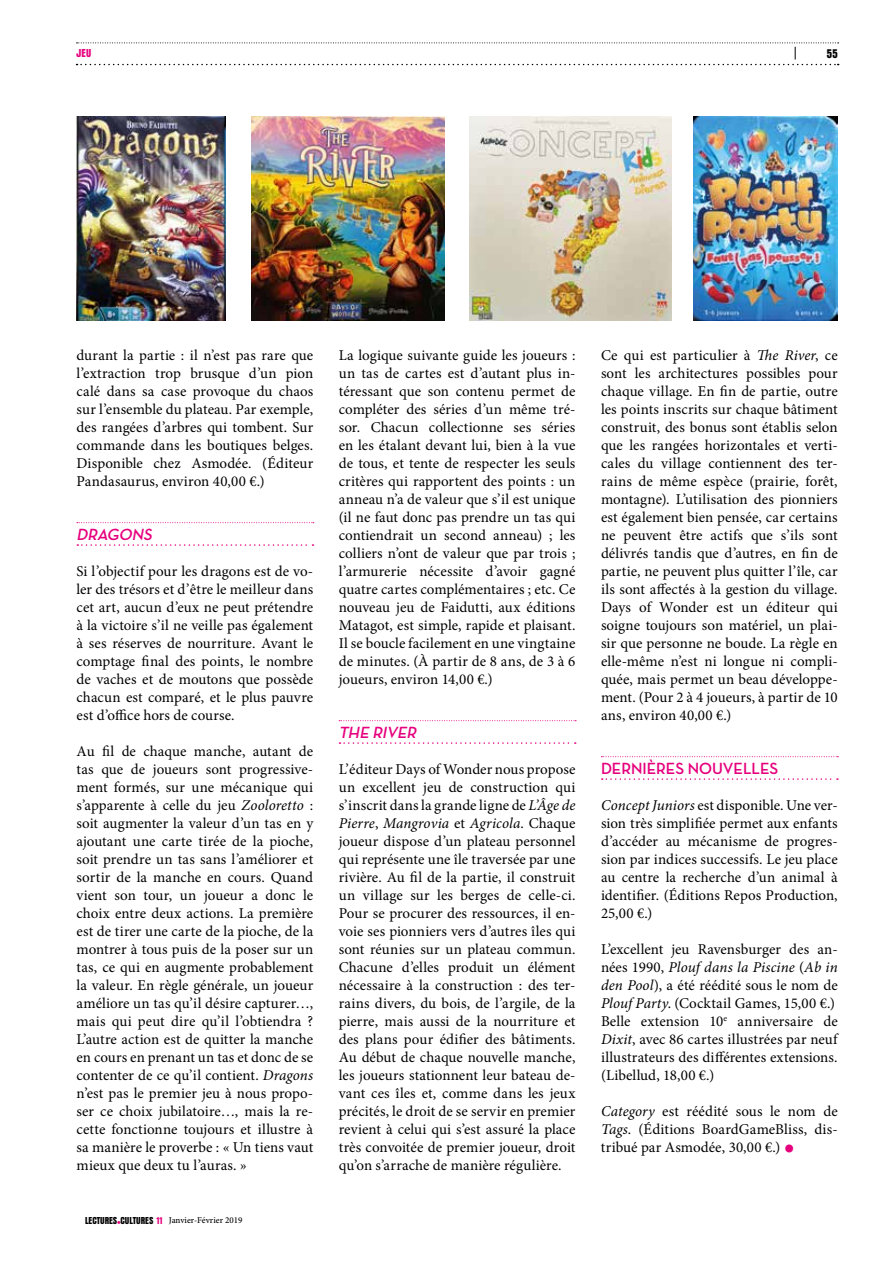
<style>
.page{position:relative;width:893px;height:1263px;background:#fff}
.page>*{position:absolute;margin:0;border:0;box-sizing:border-box;transform-origin:0 0}
.t1{font:700 16.5px "Neutra Disp";color:#e6007d}
.t2{font:italic 700 16.5px "Neutra Disp";color:#e6007d}
.t3{font:15px/18px "Minion Pro";letter-spacing:.005em;color:#000;text-align:justify}
.t4{font:13.5px "Anzeigen Gro D";color:#000}
.t5{font:12px "Anzeigen Gro D";color:#e6007d}
.t6{font:500 9px "Minion Pro";color:#000}
.s1{font-style:italic}
.s2{font-family:"Anzeigen Gro D";font-weight:400;font-size:10.5px}
.s3{font-family:"Anzeigen Gro D";font-weight:400;font-size:10.5px;color:#e6007d}
.s4{font-size:30px;color:#e6007d}
</style>
<div class="page">
<svg style="left:77px;top:43px;width:762px;height:22px"></svg>
<svg style="left:339px;top:720px;width:237px;height:1px"></svg>
<svg style="left:339px;top:742px;width:237px;height:2px"></svg>
<svg style="left:77px;top:522px;width:237px;height:1px"></svg>
<svg style="left:77px;top:544px;width:236px;height:2px"></svg>
<img style="left:469px;top:116px;width:203px;height:204px">
<img style="left:77px;top:116px;width:148px;height:204px">
<img style="left:693px;top:116px;width:145px;height:204px">
<img style="left:251px;top:116px;width:193px;height:204px">
<svg style="left:601px;top:756px;width:237px;height:1px"></svg>
<svg style="left:602px;top:778px;width:236px;height:2px"></svg>
<p class="t5" style="left:77px;top:47px;width:16px">JEU</p>
<p class="t4" style="left:827px;top:46px;width:12px">55</p>
<p class="t3" style="left:77px;top:346px;width:238px">durant la partie : il n’est pas rare que l’extraction trop brusque d’un pion calé dans sa case provoque du chaos sur l’ensemble du plateau. Par exemple, des rangées d’arbres qui tombent. Sur commande dans les boutiques belges.<br>Disponible chez Asmodée. (Éditeur Pandasaurus, environ 40,00 €.)</p>
<p class="t2" style="left:77px;top:525px;width:80px">DRAGONS</p>
<p class="t3" style="left:77px;top:562px;width:238px">Si l’objectif pour les dragons est de vo&shy;ler des trésors et d’être le meilleur dans cet art, aucun d’eux ne peut prétendre à la victoire s’il ne veille pas également à ses réserves de nourriture. Avant le comptage final des points, le nombre de vaches et de moutons que possède chacun est comparé, et le plus pauvre est d’office hors de course.</p>
<p class="t3" style="left:77px;top:742px;width:238px">Au fil de chaque manche, autant de tas que de joueurs sont progressive&shy;ment formés, sur une mécanique qui s’apparente à celle du jeu <span class="s1">Zooloretto</span> : soit augmenter la valeur d’un tas en y ajoutant une carte tirée de la pioche, soit prendre un tas sans l’améliorer et sortir de la manche en cours. Quand vient son tour, un joueur a donc le choix entre deux actions. La première est de tirer une carte de la pioche, de la montrer à tous puis de la poser sur un tas, ce qui en augmente probablement la valeur. En règle générale, un joueur améliore un tas qu’il désire capturer…, mais qui peut dire qu’il l’obtiendra ?<br>L’autre action est de quitter la manche en cours en prenant un tas et donc de se contenter de ce qu’il contient. <span class="s1">Dragons </span>n’est pas le premier jeu à nous propo&shy;ser ce choix jubilatoire…, mais la re&shy;cette fonctionne toujours et illustre à sa manière le proverbe : « Un tiens vaut mieux que deux tu l’auras. »</p>
<p class="t6" style="left:85px;top:1214px;width:159px"><span class="s2">LECTURES</span><span class="s3">•</span><span class="s2">CULTURES</span> <span class="s3">11</span> Janvier-Février 2019</p>
<p class="t3" style="left:339px;top:346px;width:238px">La logique suivante guide les joueurs : un tas de cartes est d’autant plus in&shy;téressant que son contenu permet de compléter des séries d’un même tré&shy;sor. Chacun collectionne ses séries en les étalant devant lui, bien à la vue de tous, et tente de respecter les seuls critères qui rapportent des points : un anneau n’a de valeur que s’il est unique (il ne faut donc pas prendre un tas qui contiendrait un second anneau) ; les colliers n’ont de valeur que par trois ; l’armurerie nécessite d’avoir gagné quatre cartes complémentaires ; etc. Ce nouveau jeu de Faidutti, aux éditions Matagot, est simple, rapide et plaisant.<br>Il se boucle facilement en une vingtaine de minutes. (À partir de 8 ans, de 3 à 6 joueurs, environ 14,00 €.)</p>
<p class="t2" style="left:339px;top:723px;width:82px">THE RIVER</p>
<p class="t3" style="left:339px;top:760px;width:238px">L’éditeur Days of Wonder nous propose un excellent jeu de construction qui s’inscrit dans la grande ligne de <span class="s1">L’Âge de Pierre</span>, <span class="s1">Mangrovia</span> et <span class="s1">Agricola</span>. Chaque joueur dispose d’un plateau personnel qui représente une île traversée par une rivière. Au fil de la partie, il construit un village sur les berges de celle-ci.<br>Pour se procurer des ressources, il en&shy;voie ses pionniers vers d’autres îles qui sont réunies sur un plateau commun.<br>Chacune d’elles produit un élément nécessaire à la construction : des ter&shy;rains divers, du bois, de l’argile, de la pierre, mais aussi de la nourriture et des plans pour édifier des bâtiments.<br>Au début de chaque nouvelle manche, les joueurs stationnent leur bateau de&shy;vant ces îles et, comme dans les jeux précités, le droit de se servir en premier revient à celui qui s’est assuré la place très convoitée de premier joueur, droit qu’on s’arrache de manière régulière.</p>
<p class="t3" style="left:601px;top:346px;width:238px">Ce qui est particulier à <span class="s1">The River</span>, ce sont les architectures possibles pour chaque village. En fin de partie, outre les points inscrits sur chaque bâtiment construit, des bonus sont établis selon que les rangées horizontales et verti&shy;cales du village contiennent des ter&shy;rains de même espèce (prairie, forêt, montagne). L’utilisation des pionniers est également bien pensée, car certains ne peuvent être actifs que s’ils sont délivrés tandis que d’autres, en fin de partie, ne peuvent plus quitter l’île, car ils sont affectés à la gestion du village.<br>Days of Wonder est un éditeur qui soigne toujours son matériel, un plai&shy;sir que personne ne boude. La règle en elle-même n’est ni longue ni compli&shy;quée, mais permet un beau développe&shy;ment. (Pour 2 à 4 joueurs, à partir de 10 ans, environ 40,00 €.)</p>
<p class="t1" style="left:601px;top:759px;width:179px">DERNIÈRES NOUVELLES</p>
<p class="t3" style="left:601px;top:796px;width:238px"><span class="s1">Concept Juniors</span> est disponible. Une ver&shy;sion très simplifiée permet aux enfants d’accéder au mécanisme de progres&shy;sion par indices successifs. Le jeu place au centre la recherche d’un animal à identifier. (Éditions Repos Production, 25,00 €.)</p>
<p class="t3" style="left:601px;top:940px;width:238px;text-align:left">L’excellent jeu Ravensburger des an&shy;nées 1990, <span class="s1">Plouf dans la Piscine</span> (<span class="s1">Ab in den Pool</span>), a été réédité sous le nom de <span class="s1">Plouf Party</span>. (Cocktail Games, 15,00 €.)<br>Belle extension 10<sup>e</sup> anniversaire de <span class="s1">Dixit</span>, avec 86 cartes illustrées par neuf illustrateurs des différentes extensions. (Libellud, 18,00 €.)</p>
<p class="t3" style="left:601px;top:1102px;width:238px"><span class="s1">Category</span> est réédité sous le nom de <span class="s1">Tags</span>. (Éditions BoardGameBliss, dis&shy;tribué par Asmodée, 30,00 €.) <span class="s4">•</span></p>
</div>
